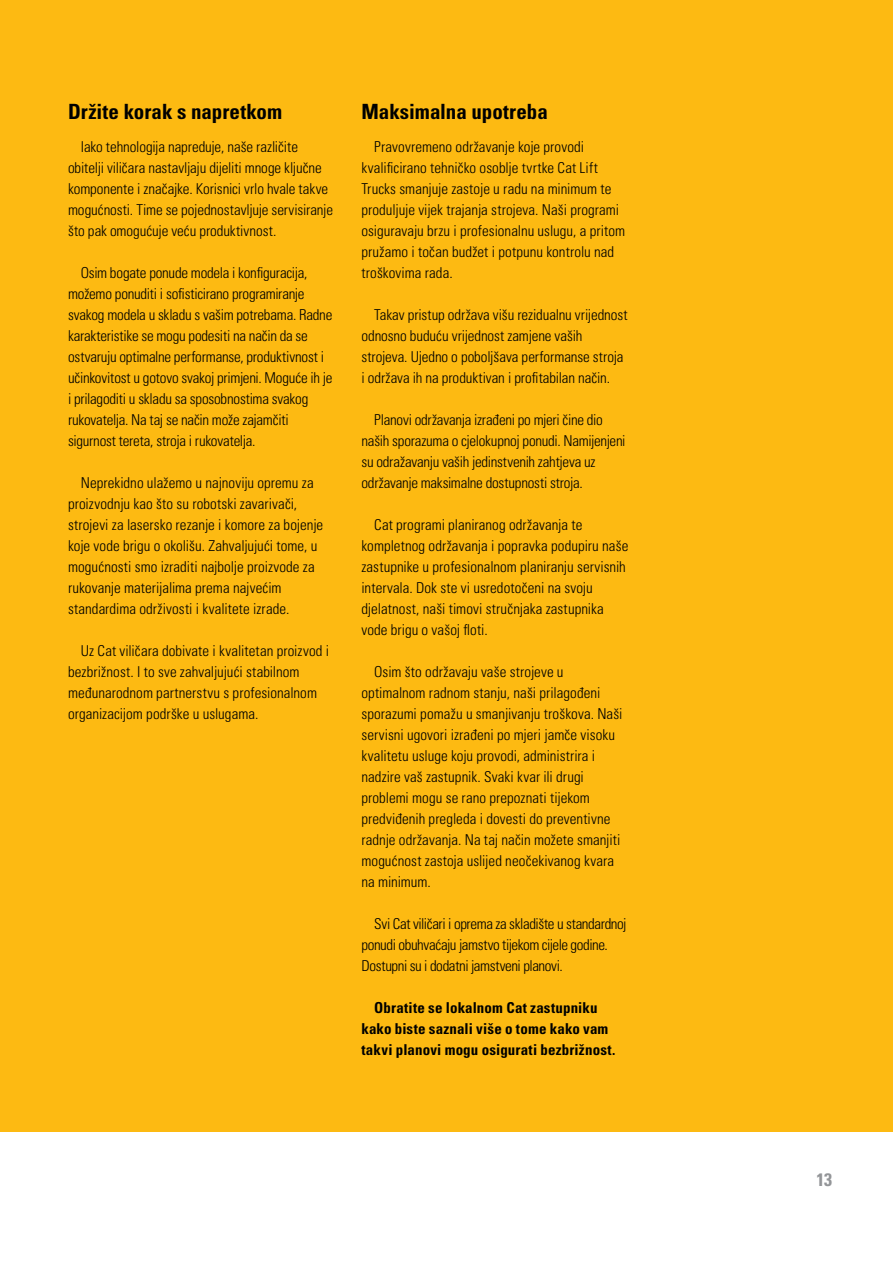
<style>
.page{position:relative;width:893px;height:1263px;background:#fff}
.page>*{position:absolute;margin:0;border:0;box-sizing:border-box;transform-origin:0 0}
.t1{font:21px "Univers LTCYR 67 Bold Cond";color:#000}
.t2{font:18px "Univers LTCYR 67 Bold Cond";color:#939598}
.t3{font:15px/21px "Univers LTCYR 47 Light Cond";color:#000}
.t4{font:15px/21px "Univers LTCYR 47 Light Cond";letter-spacing:-.025em;color:#000}
.t5{font:15px/21px "Univers LTCYR 67 Bold Cond";letter-spacing:.01em;color:#000;text-align:center}
</style>
<div class="page">
<div style="left:0;top:0;width:893px;height:1131px;background:#fdba12"></div>
<h1 class="t1" style="left:68px;top:98px;width:216px">Držite korak s napretkom</h1>
<p class="t3" style="left:68px;top:135px;width:266px;text-indent:13px">Iako tehnologija napreduje, naše različite obitelji viličara nastavljaju dijeliti mnoge ključne komponente i značajke. Korisnici vrlo hvale takve mogućnosti. Time se pojednostavljuje servisiranje što pak omogućuje veću produktivnost.</p>
<p class="t3" style="left:68px;top:261px;width:266px;text-indent:13px">Osim bogate ponude modela i konfiguracija, možemo ponuditi i sofisticirano programiranje svakog modela u skladu s vašim potrebama. Radne karakteristike se mogu podesiti na način da se ostvaruju optimalne performanse, produktivnost i učinkovitost u gotovo svakoj primjeni. Moguće ih je i prilagoditi u skladu sa sposobnostima svakog rukovatelja. Na taj se način može zajamčiti sigurnost tereta, stroja i rukovatelja.</p>
<p class="t3" style="left:68px;top:471px;width:257px;text-indent:13px">Neprekidno ulažemo u najnoviju opremu za proizvodnju kao što su robotski zavarivači, strojevi za lasersko rezanje i komore za bojenje koje vode brigu o okolišu. Zahvaljujući tome, u mogućnosti smo izraditi najbolje proizvode za rukovanje materijalima prema najvećim standardima održivosti i kvalitete izrade.</p>
<p class="t3" style="left:68px;top:639px;width:263px;text-indent:13px">Uz Cat viličara dobivate i kvalitetan proizvod i bezbrižnost. I to sve zahvaljujući stabilnom međunarodnom partnerstvu s profesionalnom organizacijom podrške u uslugama.</p>
<h1 class="t1" style="left:361px;top:98px;width:188px">Maksimalna upotreba</h1>
<p class="t3" style="left:361px;top:135px;width:265px;text-indent:13px">Pravovremeno održavanje koje provodi kvalificirano tehničko osoblje tvrtke Cat Lift Trucks smanjuje zastoje u radu na minimum te produljuje vijek trajanja strojeva. Naši programi osiguravaju brzu i profesionalnu uslugu, a pritom pružamo i točan budžet i potpunu kontrolu nad troškovima rada.</p>
<p class="t3" style="left:361px;top:303px;width:268px;text-indent:13px">Takav pristup održava višu rezidualnu vrijednost odnosno buduću vrijednost zamjene vaših strojeva. Ujedno o poboljšava performanse stroja i održava ih na produktivan i profitabilan način.</p>
<p class="t3" style="left:361px;top:408px;width:266px;text-indent:13px">Planovi održavanja izrađeni po mjeri čine dio naših sporazuma o cjelokupnoj ponudi. Namijenjeni su odražavanju vaših jedinstvenih zahtjeva uz održavanje maksimalne dostupnosti stroja.</p>
<p class="t3" style="left:361px;top:513px;width:268px;text-indent:13px">Cat programi planiranog održavanja te kompletnog održavanja i popravka podupiru naše zastupnike u profesionalnom planiranju servisnih intervala. Dok ste vi usredotočeni na svoju djelatnost, naši timovi stručnjaka zastupnika vode brigu o vašoj floti.</p>
<p class="t3" style="left:361px;top:660px;width:263px;text-indent:13px">Osim što održavaju vaše strojeve u optimalnom radnom stanju, naši prilagođeni sporazumi pomažu u smanjivanju troškova. Naši servisni ugovori izrađeni po mjeri jamče visoku kvalitetu usluge koju provodi, administrira i nadzire vaš zastupnik. Svaki kvar ili drugi problemi mogu se rano prepoznati tijekom predviđenih pregleda i dovesti do preventivne radnje održavanja. Na taj način možete smanjiti mogućnost zastoja uslijed neočekivanog kvara na minimum.</p>
<p class="t4" style="left:361px;top:912px;width:267px;text-indent:13px">Svi Cat viličari i oprema za skladište u standardnoj ponudi obuhvaćaju jamstvo tijekom cijele godine.<br>Dostupni su i dodatni jamstveni planovi.</p>
<p class="t5" style="left:361px;top:997px;width:255px">Obratite se lokalnom Cat zastupniku kako biste saznali više o tome kako vam takvi planovi mogu osigurati bezbrižnost.</p>
<p class="t2" style="left:816px;top:1168px;width:17px">13</p>
</div>
